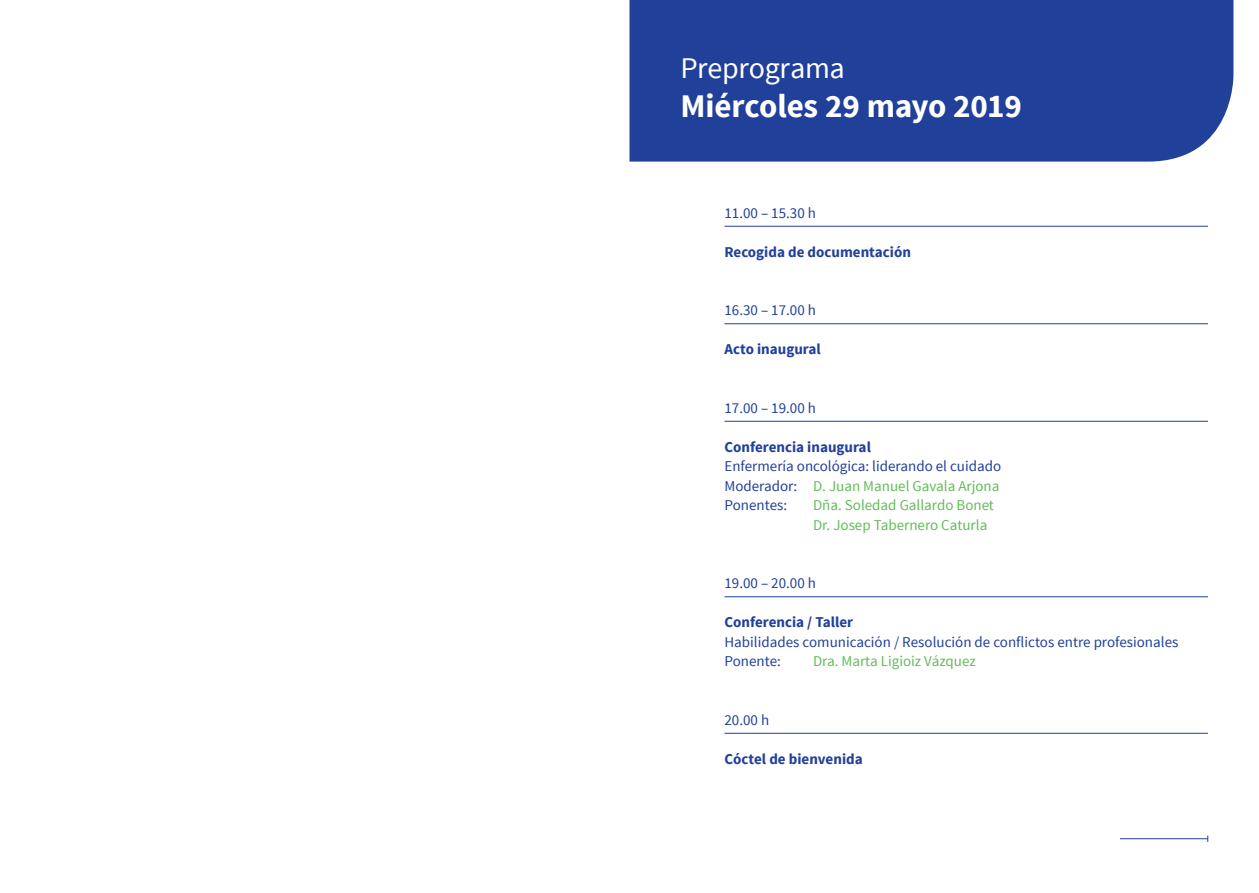
<style>
.page{position:relative;width:1259px;height:893px;background:#fff}
.page>*{position:absolute;margin:0;border:0;box-sizing:border-box;transform-origin:0 0}
.t1{font:700 33px "Source Sans Pro";letter-spacing:-.005em;color:#fff}
.t2{font:30px "Source Sans Pro";letter-spacing:-.01em;color:#fff}
.t3{font:15px/19.5px "Source Sans Pro";color:#21409a}
.t4{font:700 15px "Source Sans Pro";color:#21409a}
.t5{font:15px/19.5px "Source Sans Pro";color:#60bc56}
.s1{color:#60bc56}
</style>
<div class="page">
<div style="left:629px;top:0;width:604px;height:162px;background:#21409a"></div>
<hr style="left:724px;top:226px;width:484px;height:1px;background:#21409a">
<hr style="left:724px;top:323px;width:484px;height:1px;background:#21409a">
<hr style="left:724px;top:421px;width:484px;height:1px;background:#21409a">
<hr style="left:724px;top:596px;width:484px;height:1px;background:#21409a">
<hr style="left:724px;top:733px;width:484px;height:1px;background:#21409a">
<hr style="left:1120px;top:838px;width:88px;height:1px;background:#21409a">
<h2 class="t2" style="left:680px;top:49px;width:166px">Preprograma</h2>
<h1 class="t1" style="left:680px;top:85px;width:343px">Miércoles 29 mayo 2019</h1>
<p class="t3" style="left:724px;top:203px;width:93px">11.00 – 15.30 h</p>
<p class="t4" style="left:724px;top:242px;width:188px">Recogida de documentación</p>
<p class="t3" style="left:724px;top:301px;width:93px">16.30 – 17.00 h</p>
<p class="t4" style="left:724px;top:340px;width:98px">Acto inaugural</p>
<p class="t3" style="left:724px;top:398px;width:93px">17.00 – 19.00 h</p>
<p class="t4" style="left:724px;top:437px;width:148px">Conferencia inaugural</p>
<p class="t3" style="left:724px;top:457px;width:278px">Enfermería oncológica: liderando el cuidado<br>Moderador: <span class="s1">D. Juan Manuel Gavala Arjona<br></span>Ponentes:</p>
<p class="t5" style="left:813px;top:496px;width:182px">Dña. Soledad Gallardo Bonet<br>Dr. Josep Tabernero Caturla</p>
<p class="t3" style="left:724px;top:574px;width:93px">19.00 – 20.00 h</p>
<p class="t4" style="left:724px;top:613px;width:130px">Conferencia / Taller</p>
<p class="t3" style="left:724px;top:632px;width:455px">Habilidades comunicación / Resolución de conflictos entre profesionales<br>Ponente:</p>
<p class="t5" style="left:813px;top:652px;width:164px">Dra. Marta Ligioiz Vázquez</p>
<p class="t3" style="left:724px;top:710px;width:46px">20.00 h</p>
<p class="t4" style="left:724px;top:749px;width:140px">Cóctel de bienvenida</p>
</div>
